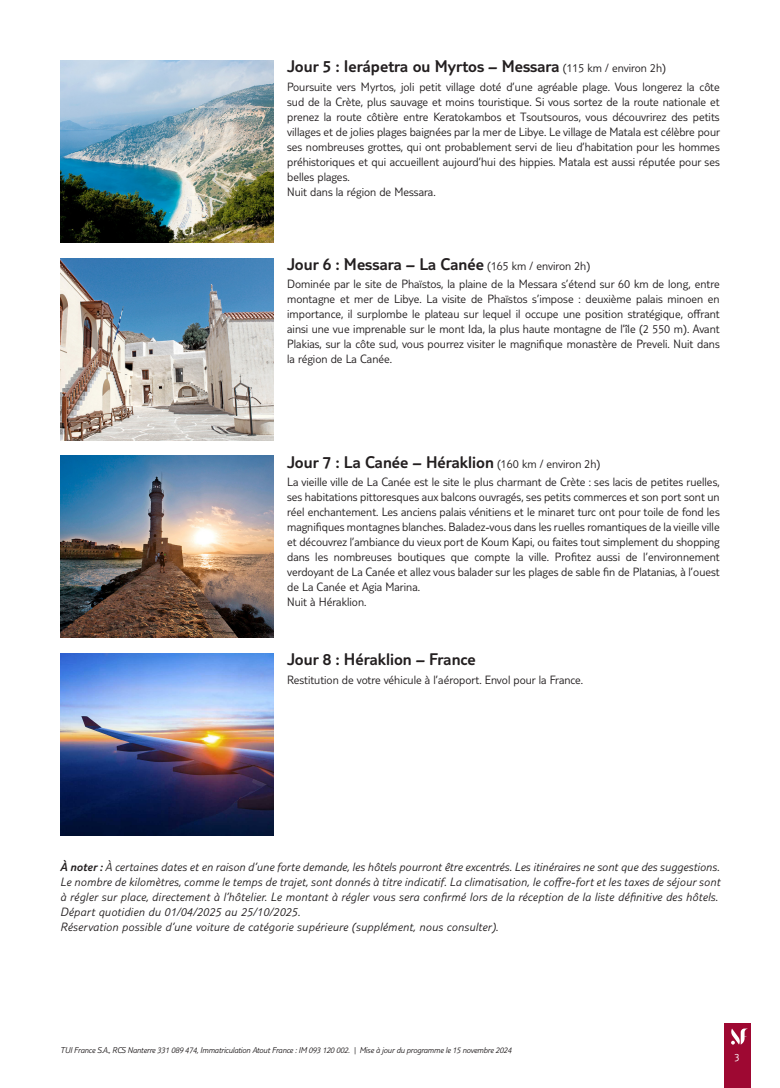
<style>
.page{position:relative;width:780px;height:1088px;background:#fff}
.page>*{position:absolute;margin:0;border:0;box-sizing:border-box;transform-origin:0 0}
.t1{font:300 17.5px "TUI Type";color:#231f20}
.t2{font:300 12.5px/15px "TUI Type";color:#231f20}
.t3{font:italic 300 12.5px/15px "TUI Type";letter-spacing:.015em;color:#231f20}
.t4{font:300 11.25px "TUI Type";color:#fff}
.t5{font:italic 300 8.75px "TUI Type";letter-spacing:-.02em;color:#231f20}
.s1{font-size:12.5px}
.s2{font-style:inherit}
</style>
<div class="page">
<div style="left:724px;top:1023px;width:26px;height:65px;background:#9e0832"></div>
<svg style="left:731px;top:1028px;width:17px;height:16px"></svg>
<img style="left:60px;top:60px;width:213px;height:182px">
<img style="left:60px;top:258px;width:213px;height:182px">
<img style="left:60px;top:456px;width:213px;height:182px">
<img style="left:60px;top:654px;width:213px;height:182px">
<h1 class="t1" style="left:287px;top:56px;width:380px">Jour 5 : Ierápetra ou Myrtos – Messara <span class="s1">(115 km / environ 2h)</span></h1>
<p class="t2" style="left:287px;top:79px;width:434px">Poursuite vers Myrtos, joli petit village doté d’une agréable plage. Vous longerez la côte sud de la Crète, plus sauvage et moins touristique. Si vous sortez de la route nationale et prenez la route côtière entre Keratokambos et Tsoutsouros, vous découvrirez des petits villages et de jolies plages baignées par la mer de Libye. Le village de Matala est célèbre pour ses nombreuses grottes, qui ont probablement servi de lieu d’habitation pour les hommes préhistoriques et qui accueillent aujourd’hui des hippies. Matala est aussi réputée pour ses belles plages.<br>Nuit dans la région de Messara.</p>
<h1 class="t1" style="left:287px;top:254px;width:304px">Jour 6 : Messara – La Canée <span class="s1">(165 km / environ 2h)</span></h1>
<p class="t2" style="left:287px;top:276px;width:434px;text-align:justify">Dominée par le site de Phaïstos, la plaine de la Messara s’étend sur 60 km de long, entre montagne et mer de Libye. La visite de Phaïstos s’impose : deuxième palais minoen en importance, il surplombe le plateau sur lequel il occupe une position stratégique, offrant ainsi une vue imprenable sur le mont Ida, la plus haute montagne de l’île (2 550 m). Avant Plakias, sur la côte sud, vous pourrez visiter le magnifique monastère de Preveli. Nuit dans la région de La Canée.</p>
<h1 class="t1" style="left:287px;top:452px;width:315px">Jour 7 : La Canée – Héraklion <span class="s1">(160 km / environ 2h)</span></h1>
<p class="t2" style="left:287px;top:474px;width:434px">La vieille ville de La Canée est le site le plus charmant de Crète : ses lacis de petites ruelles, ses habitations pittoresques aux balcons ouvragés, ses petits commerces et son port sont un réel enchantement. Les anciens palais vénitiens et le minaret turc ont pour toile de fond les magnifiques montagnes blanches. Baladez-vous dans les ruelles romantiques de la vieille ville et découvrez l’ambiance du vieux port de Koum Kapi, ou faites tout simplement du shopping dans les nombreuses boutiques que compte la ville. Profitez aussi de l’environnement verdoyant de La Canée et allez vous balader sur les plages de sable fin de Platanias, à l’ouest de La Canée et Agia Marina.<br>Nuit à Héraklion.</p>
<h1 class="t1" style="left:287px;top:649px;width:190px">Jour 8 : Héraklion – France</h1>
<p class="t2" style="left:287px;top:672px;width:297px">Restitution de votre véhicule à l’aéroport. Envol pour la France.</p>
<p class="t3" style="left:60px;top:859px;width:661px"><span class="s2">À noter :</span> À certaines dates et en raison d’une forte demande, les hôtels pourront être excentrés. Les itinéraires ne sont que des suggestions.<br>Le nombre de kilomètres, comme le temps de trajet, sont donnés à titre indicatif. La climatisation, le coffre-fort et les taxes de séjour sont à régler sur place, directement à l’hôtelier. Le montant à régler vous sera confirmé lors de la réception de la liste définitive des hôtels.<br>Départ quotidien du 01/04/2025 au 25/10/2025.<br>Réservation possible d’une voiture de catégorie supérieure (supplément, nous consulter).</p>
<p class="t5" style="left:60px;top:1045px;width:452px">TUI France S.A., RCS Nanterre 331 089 474, Immatriculation Atout France : IM 093 120 002. | Mise à jour du programme le 15 novembre 2024</p>
<p class="t4" style="left:734px;top:1050px;width:7px">3</p>
</div>
